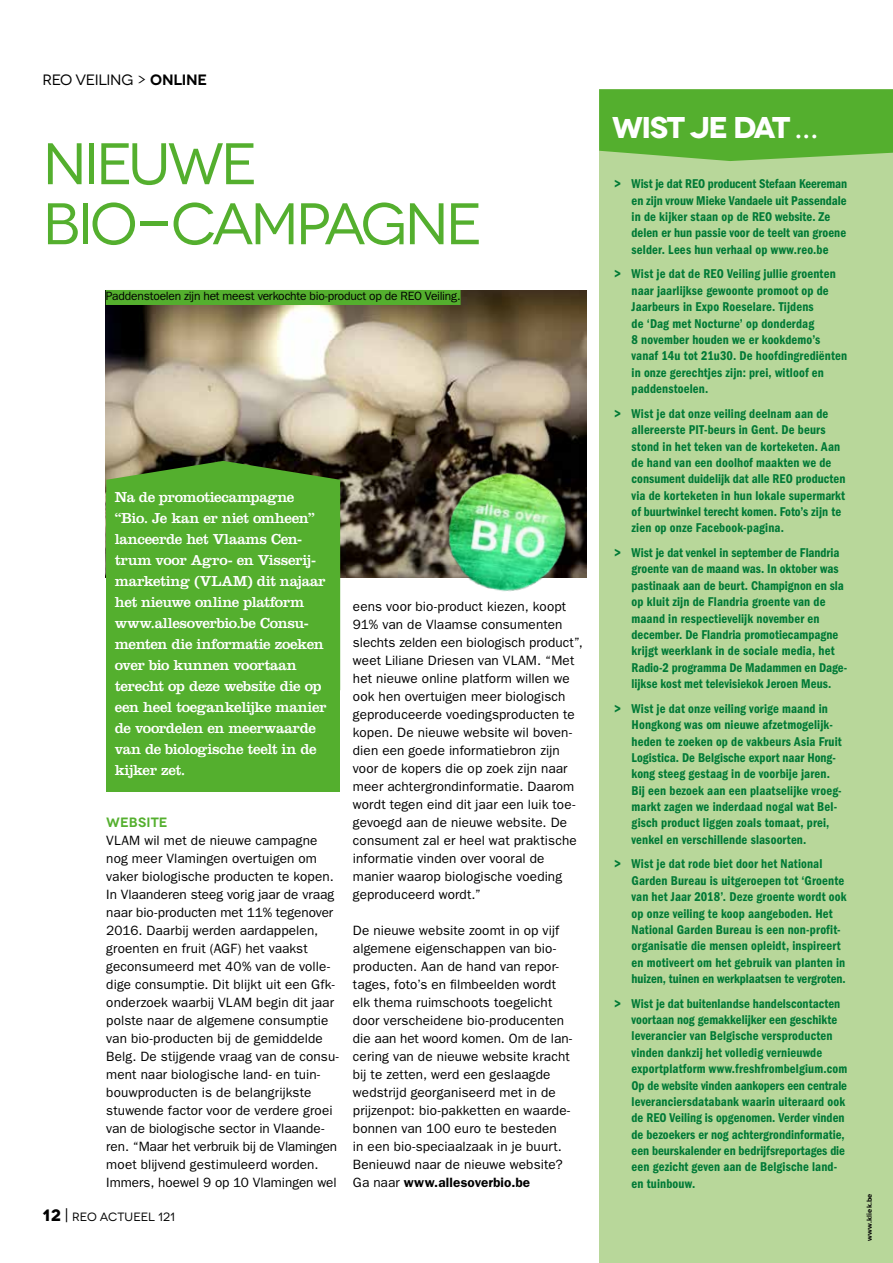
<style>
.page{position:relative;width:893px;height:1263px;background:#fff}
.page>*{position:absolute;margin:0;border:0;box-sizing:border-box;transform-origin:0 0}
.t1{font:58.5px/60px "Novecentowide";letter-spacing:-.06em;color:#54af2e}
.t2{font:700 30px "Novecentowide";letter-spacing:-.06em;color:#fff}
.t3{font:15px/21px "Clarendon LT Std";letter-spacing:-.025em;color:#fff}
.t4{font:15px "Novecentowide";letter-spacing:-.025em;color:#000}
.t5{font:13.5px/18px "Franklin Gothic";letter-spacing:.005em;color:#000}
.t6{font:600 13.5px "Novecentowide";color:#54af2e}
.t7{font:13.2px/16.4px "ITC Franklin Gothic Std Dm Cd";letter-spacing:.01em;color:#007a36;scale:.96 1}
.t8{font:12px "ITC Franklin Gothic Std";letter-spacing:-.02em;color:#000}
.t9{font:12px "Novecentowide";letter-spacing:.005em;color:#000}
.t10{font:700 7.5px "Proxima Nova";letter-spacing:.025em;color:#000}
.s1{font-weight:600}
.s2{font-weight:700;font-size:16.5px}
.s3{font-family:"Novecentoslabcondensed";font-size:16.5px}
</style>
<div class="page">
<div style="left:599px;top:89px;width:294px;height:1174px;background:#b8d79a"></div>
<svg style="left:599px;top:89px;width:294px;height:72px"></svg>
<img style="left:106px;top:290px;width:481px;height:287px">
<div style="left:106px;top:290px;width:355px;height:15px;background:#54af2e"></div>
<svg style="left:106px;top:461px;width:234px;height:31px;fill:#54af2e"></svg>
<div style="left:106px;top:492px;width:234px;height:299px;background:#54af2e"></div>
<img style="left:440px;top:461px;width:134px;height:131px">
<p class="t4" style="left:43px;top:71px;width:166px">REO VEILING &gt; <span class="s1">ONLINE</span></p>
<h1 class="t1" style="left:43px;top:134px;width:441px">NIEUWE<br>BIO-CAMPAGNE</h1>
<p class="t8" style="left:106px;top:289px;width:356px">Paddenstoelen zijn het meest verkochte bio-product op de REO Veiling.</p>
<p class="t3" style="left:115px;top:486px;width:213px">Na de promotiecampagne “Bio. Je kan er niet omheen” lanceerde het Vlaams Cen&shy;trum voor Agro- en Visserij&shy;marketing (VLAM) dit najaar het nieuwe online platform www.allesoverbio.be Consu&shy;menten die informatie zoeken over bio kunnen voortaan terecht op deze website die op een heel toegankelijke manier de voordelen en meerwaarde van de biologische teelt in de kijker zet.</p>
<p class="t6" style="left:106px;top:814px;width:63px">WEBSITE</p>
<p class="t5" style="left:106px;top:831px;width:234px">VLAM wil met de nieuwe campagne nog meer Vlamingen overtuigen om vaker biologische producten te kopen.<br>In Vlaanderen steeg vorig jaar de vraag naar bio-producten met 11% tegenover 2016. Daarbij werden aardappelen, groenten en fruit (AGF) het vaakst geconsumeerd met 40% van de volle&shy;dige consumptie. Dit blijkt uit een Gfk&shy;onderzoek waarbij VLAM begin dit jaar polste naar de algemene consumptie van bio-producten bij de gemiddelde Belg. De stijgende vraag van de consu&shy;ment naar biologische land- en tuin&shy;bouwproducten is de belangrijkste stuwende factor voor de verdere groei van de biologische sector in Vlaande&shy;ren. “Maar het verbruik bij de Vlamingen moet blijvend gestimuleerd worden.<br>Immers, hoewel 9 op 10 Vlamingen wel</p>
<p class="t9" style="left:43px;top:1210px;width:134px"><span class="s2">12</span> <span class="s3">|</span> REO ACTUEEL 121</p>
<p class="t5" style="left:353px;top:597px;width:231px">eens voor bio-product kiezen, koopt 91% van de Vlaamse consumenten slechts zelden een biologisch product”, weet Liliane Driesen van VLAM. “Met het nieuwe online platform willen we ook hen overtuigen meer biologisch geproduceerde voedingsproducten te kopen. De nieuwe website wil boven&shy;dien een goede informatiebron zijn voor de kopers die op zoek zijn naar meer achtergrondinformatie. Daarom wordt tegen eind dit jaar een luik toe&shy;gevoegd aan de nieuwe website. De consument zal er heel wat praktische informatie vinden over vooral de manier waarop biologische voeding geproduceerd wordt.”</p>
<p class="t5" style="left:353px;top:921px;width:221px">De nieuwe website zoomt in op vijf algemene eigenschappen van bio&shy;producten. Aan de hand van repor&shy;tages, foto’s en filmbeelden wordt elk thema ruimschoots toegelicht door verscheidene bio-producenten die aan het woord komen. Om de lan&shy;cering van de nieuwe website kracht bij te zetten, werd een geslaagde wedstrijd georganiseerd met in de prijzenpot: bio-pakketten en waarde&shy;bonnen van 100 euro te besteden<br>in een bio-speciaalzaak in je buurt.<br>Benieuwd naar de nieuwe website?<br>Ga naar <span class="s1">www.allesoverbio.be</span></p>
<h2 class="t2" style="left:612px;top:109px;width:208px">WIST JE DAT …</h2>
<p class="t7" style="left:632px;top:176px;width:226px;text-indent:-17px">&gt; Wist je dat REO producent Stefaan Keereman en zijn vrouw Mieke Vandaele uit Passendale in de kijker staan op de REO website. Ze delen er hun passie voor de teelt van groene selder. Lees hun verhaal op www.reo.be</p>
<p class="t7" style="left:632px;top:266px;width:226px;text-indent:-17px">&gt; Wist je dat de REO Veiling jullie groenten naar jaarlijkse gewoonte promoot op de Jaarbeurs in Expo Roeselare. Tijdens<br>de ‘Dag met Nocturne’ op donderdag<br>8 november houden we er kookdemo’s vanaf 14u tot 21u30. De hoofdingrediënten in onze gerechtjes zijn: prei, witloof en paddenstoelen.</p>
<p class="t7" style="left:632px;top:405px;width:224px;text-indent:-17px">&gt; Wist je dat onze veiling deelnam aan de allereerste PIT-beurs in Gent. De beurs stond in het teken van de korteketen. Aan de hand van een doolhof maakten we de consument duidelijk dat alle REO producten via de korteketen in hun lokale supermarkt of buurtwinkel terecht komen. Foto’s zijn te zien op onze Facebook-pagina.</p>
<p class="t7" style="left:632px;top:545px;width:226px;text-indent:-17px">&gt; Wist je dat venkel in september de Flandria groente van de maand was. In oktober was pastinaak aan de beurt. Champignon en sla op kluit zijn de Flandria groente van de maand in respectievelijk november en december. De Flandria promotiecampagne krijgt weerklank in de sociale media, het Radio-2 programma De Madammen en Dage&shy;lijkse kost met televisiekok Jeroen Meus.</p>
<p class="t7" style="left:632px;top:700px;width:220px;text-indent:-17px">&gt; Wist je dat onze veiling vorige maand in Hongkong was om nieuwe afzetmogelijk&shy;heden te zoeken op de vakbeurs Asia Fruit Logistica. De Belgische export naar Hong&shy;kong steeg gestaag in de voorbije jaren.<br>Bij een bezoek aan een plaatselijke vroeg&shy;markt zagen we inderdaad nogal wat Bel&shy;gisch product liggen zoals tomaat, prei, venkel en verschillende slasoorten.</p>
<p class="t7" style="left:632px;top:856px;width:226px;text-indent:-17px">&gt; Wist je dat rode biet door het National Garden Bureau is uitgeroepen tot ‘Groente van het Jaar 2018’. Deze groente wordt ook op onze veiling te koop aangeboden. Het National Garden Bureau is een non-profit&shy;organisatie die mensen opleidt, inspireert en motiveert om het gebruik van planten in huizen, tuinen en werkplaatsen te vergroten.</p>
<p class="t7" style="left:632px;top:995px;width:226px;text-indent:-17px">&gt; Wist je dat buitenlandse handelscontacten voortaan nog gemakkelijker een geschikte leverancier van Belgische versproducten vinden dankzij het volledig vernieuwde exportplatform www.freshfrombelgium.com Op de website vinden aankopers een centrale leveranciersdatabank waarin uiteraard ook de REO Veiling is opgenomen. Verder vinden de bezoekers er nog achtergrondinformatie, een beurskalender en bedrijfsreportages die een gezicht geven aan de Belgische land&shy;en tuinbouw.</p>
<p class="t10" style="left:865px;top:1241px;width:49px;rotate:-90deg">www.kliek.be</p>
</div>
